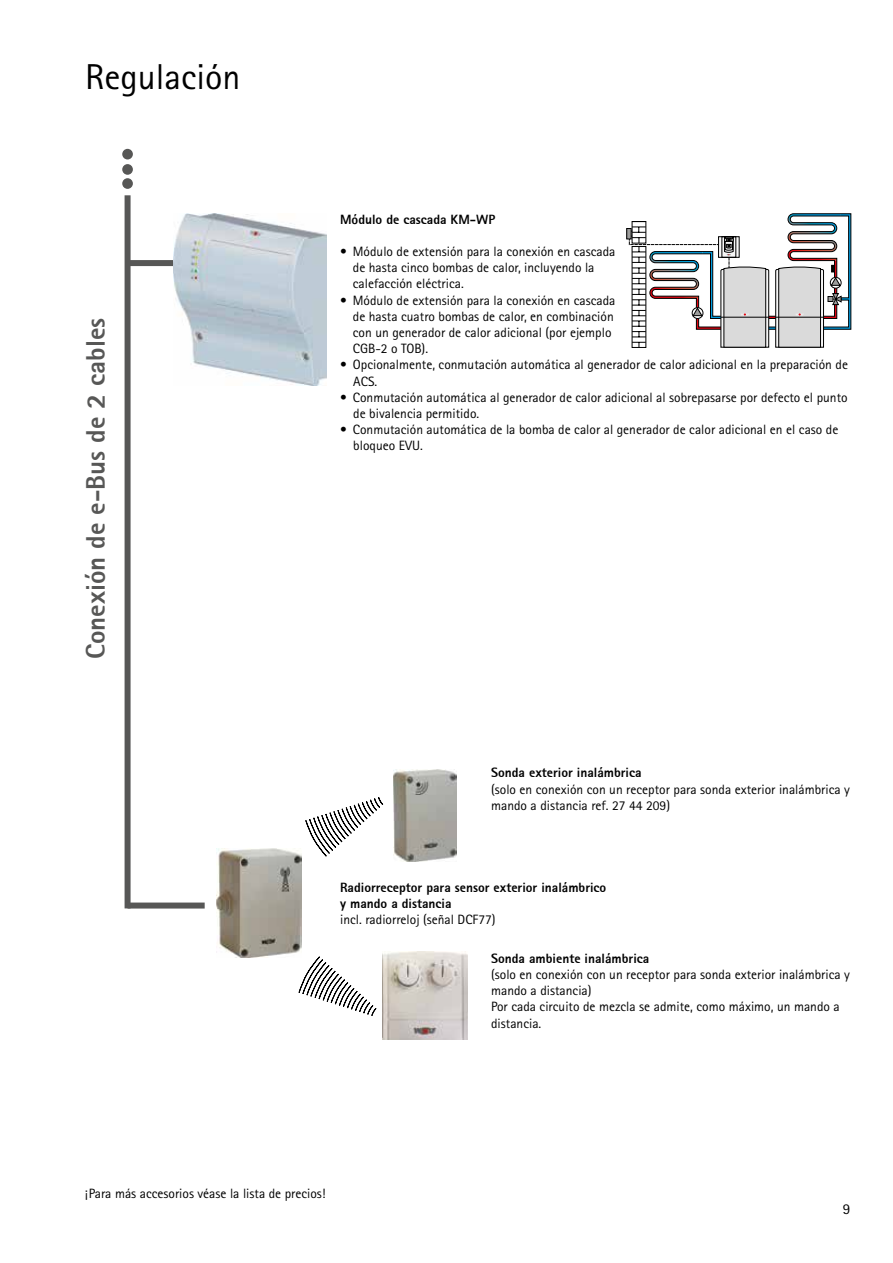
<style>
.page{position:relative;width:893px;height:1263px;background:#fff}
.page>*{position:absolute;margin:0;border:0;box-sizing:border-box;transform-origin:0 0}
.t1{font:36px "Rotis Sans Serif Pro";color:#000}
.t2{font:27px "Rotis Sans Serif Extra Bold 75";color:#575756}
.t3{font:15px "Rotis Sans Serif Pro";color:#000}
.t4{font:13.5px/16.2px "Rotis Sans Serif Pro";color:#000}
.t5{font:13.5px/16.2px "Rotis Sans Serif Extra Bold 75";color:#000}
</style>
<div class="page">
<div style="left:122px;top:149px;width:11px;height:10px;background:#575756;border-radius:50%"></div>
<div style="left:122px;top:164px;width:11px;height:11px;background:#575756;border-radius:50%"></div>
<div style="left:122px;top:178px;width:11px;height:11px;background:#575756;border-radius:50%"></div>
<div style="left:125px;top:195px;width:6px;height:713px;background:#575756"></div>
<svg style="left:298px;top:956px;width:79px;height:60px"></svg>
<div style="left:128px;top:902px;width:77px;height:6px;background:#575756"></div>
<img style="left:382px;top:952px;width:85px;height:88px">
<svg style="left:305px;top:797px;width:79px;height:60px"></svg>
<img style="left:393px;top:769px;width:63px;height:92px">
<img style="left:217px;top:849px;width:85px;height:108px">
<div style="left:128px;top:260px;width:63px;height:6px;background:#575756"></div>
<img style="left:174px;top:214px;width:152px;height:172px">
<hr style="left:627px;top:229px;width:4px;height:10px;background:#9d9d9c">
<div style="left:626px;top:228px;width:5px;height:11px;border:1px solid #000"></div>
<svg style="left:629px;top:213px;width:222px;height:135px"></svg>
<h1 class="t1" style="left:85px;top:55px;width:157px">Regulación</h1>
<h2 class="t2" style="left:78px;top:659px;width:343px;rotate:-90deg">Conexión de e-Bus de 2 cables</h2>
<p class="t5" style="left:340px;top:211px;width:156px">Módulo de cascada KM-WP</p>
<p class="t4" style="left:353px;top:243px;width:264px;text-indent:-13px">• Módulo de extensión para la conexión en cascada de hasta cinco bombas de calor, incluyendo la calefacción eléctrica.</p>
<p class="t4" style="left:353px;top:292px;width:264px;text-indent:-13px">• Módulo de extensión para la conexión en cascada de hasta cuatro bombas de calor, en combinación con un generador de calor adicional (por ejemplo CGB-2 o TOB).</p>
<p class="t4" style="left:353px;top:357px;width:496px;text-indent:-13px">• Opcionalmente, conmutación automática al generador de calor adicional en la preparación de<br>ACS.</p>
<p class="t4" style="left:353px;top:389px;width:496px;text-indent:-13px">• Conmutación automática al generador de calor adicional al sobrepasarse por defecto el punto de bivalencia permitido.</p>
<p class="t4" style="left:353px;top:422px;width:487px;text-indent:-13px">• Conmutación automática de la bomba de calor al generador de calor adicional en el caso de bloqueo EVU.</p>
<p class="t5" style="left:491px;top:764px;width:152px">Sonda exterior inalámbrica</p>
<p class="t4" style="left:491px;top:781px;width:360px">(solo en conexión con un receptor para sonda exterior inalámbrica y mando a distancia ref. 27 44 209)</p>
<p class="t5" style="left:340px;top:879px;width:268px">Radiorreceptor para sensor exterior inalámbrico y mando a distancia</p>
<p class="t4" style="left:340px;top:912px;width:157px">incl. radiorreloj (señal DCF77)</p>
<p class="t5" style="left:491px;top:950px;width:160px">Sonda ambiente inalámbrica</p>
<p class="t4" style="left:491px;top:966px;width:360px">(solo en conexión con un receptor para sonda exterior inalámbrica y mando a distancia)<br>Por cada circuito de mezcla se admite, como máximo, un mando a distancia.</p>
<p class="t4" style="left:85px;top:1185px;width:242px">¡Para más accesorios véase la lista de precios!</p>
<p class="t3" style="left:843px;top:1200px;width:9px">9</p>
</div>
